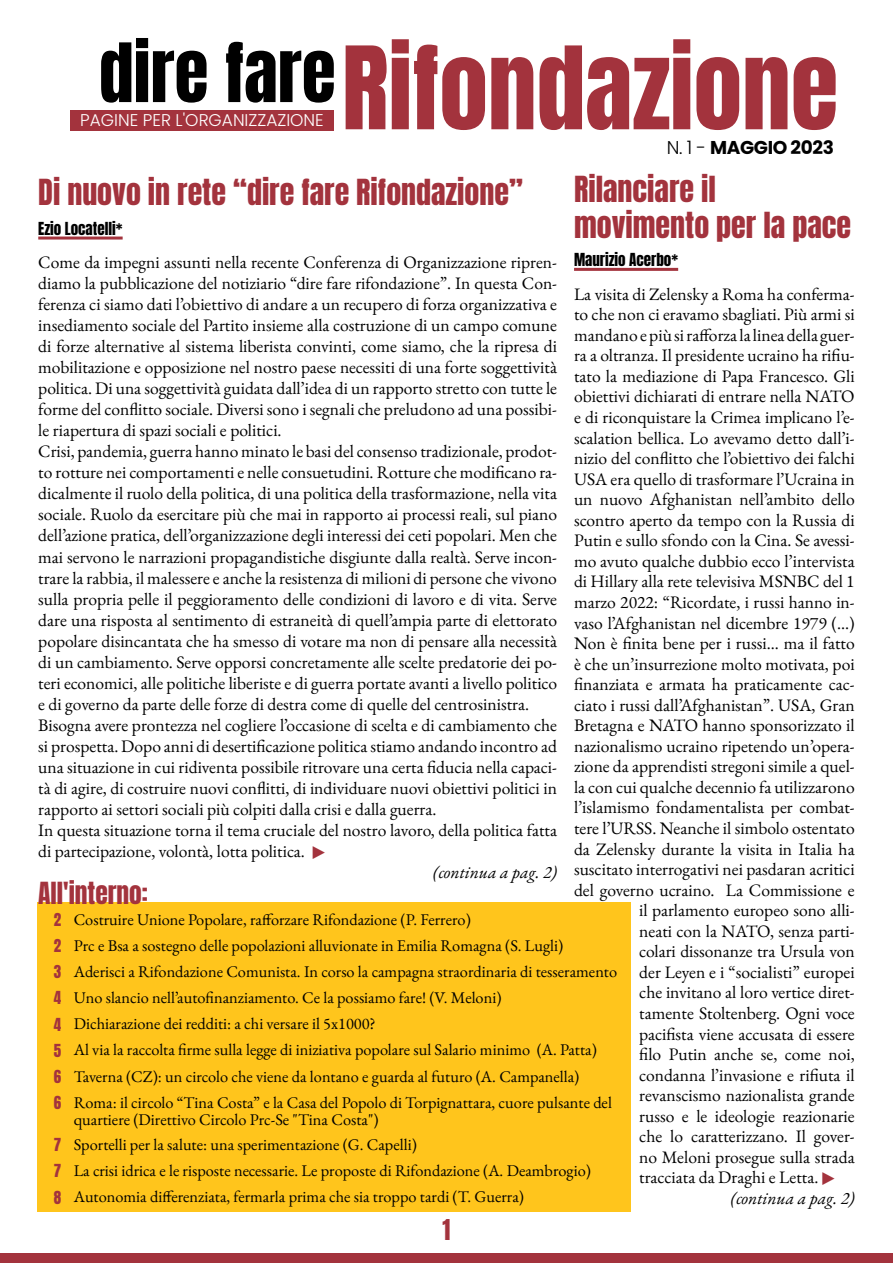
<style>
.page{position:relative;width:893px;height:1263px;background:#fff}
.page>*{position:absolute;margin:0;border:0;box-sizing:border-box;transform-origin:0 0}
.Testo{font:97.5px "Anton";color:#a3333d}
.Testo-2{font:69.45px "Anton";color:#000}
.Titolo_articolo{font:30px/36px "Anton";color:#a3333d}
.Titolo_articolo-2{font:25.5px "Anton";color:#a3333d}
.t1{font:24px "Anton";color:#a3333d}
.Testo-3{font:700 18.6px "Poppins";letter-spacing:-.02em;color:#000}
.Testo-4{font:17.55px/21px "EB Garamond";color:#000;text-align:justify}
.Testo-5{font:italic 17.55px "EB Garamond";color:#000}
.Testo-6{font:300 16.95px "Poppins";color:#fff}
.Testo-7{font:16.35px/17.2px "EB Garamond";color:#000}
.Autore_articolo{font:15px "Anton";color:#000}
.Titolo_articolo-3{font:15px "Anton";color:#000}
.Testo-8{font:15px "Anton";color:#a3333d}
.s1{font-weight:300}
.s2{font-family:"Anton";color:#a3333d}
</style>
<div class="page">
<div style="left:0;top:1253px;width:893px;height:10px;background:#a3333d"></div>
<hr style="left:38px;top:237px;width:85px;height:3px;background:#a3333d">
<div style="left:70px;top:110px;width:264px;height:20px;background:#a3333d"></div>
<hr style="left:574px;top:268px;width:104px;height:3px;background:#a3333d">
<div style="left:37px;top:902px;width:594px;height:310px;background:#ffc51c"></div>
<p class="Testo-2" style="left:99px;top:37px;width:238px">dire fare</p>
<p class="Testo-6" style="left:80px;top:110px;width:245px">PAGINE PER L'ORGANIZZAZIONE</p>
<p class="Testo" style="left:342px;top:39px;width:498px">Rifondazione</p>
<p class="Testo-3" style="left:667px;top:137px;width:169px"><span class="s1">N. 1 -</span> MAGGIO 2023</p>
<p class="Titolo_articolo" style="left:574px;top:173px;width:279px">Rilanciare il movimento per la pace</p>
<p class="Autore_articolo" style="left:574px;top:252px;width:106px">Maurizio Acerbo*</p>
<p class="Testo-4" style="left:574px;top:283px;width:282px">La visita di Zelensky a Roma ha conferma-</p>
<p class="Testo-4" style="left:574px;top:304px;width:282px">to che non ci eravamo sbagliati. Più armi si</p>
<p class="Testo-4" style="left:574px;top:324px;width:282px">mandano e più si rafforza la linea della guer-</p>
<p class="Testo-4" style="left:574px;top:345px;width:282px">ra a oltranza. Il presidente ucraino ha rifiu-</p>
<p class="Testo-4" style="left:574px;top:366px;width:282px">tato la mediazione di Papa Francesco. Gli</p>
<p class="Testo-4" style="left:574px;top:386px;width:282px">obiettivi dichiarati di entrare nella NATO</p>
<p class="Testo-4" style="left:574px;top:407px;width:282px">e di riconquistare la Crimea implicano l’e-</p>
<p class="Testo-4" style="left:574px;top:427px;width:282px">scalation bellica. Lo avevamo detto dall’i-</p>
<p class="Testo-4" style="left:574px;top:448px;width:282px">nizio del conflitto che l’obiettivo dei falchi</p>
<p class="Testo-4" style="left:574px;top:468px;width:282px">USA era quello di trasformare l’Ucraina in</p>
<p class="Testo-4" style="left:574px;top:489px;width:282px">un nuovo Afghanistan nell’ambito dello</p>
<p class="Testo-4" style="left:574px;top:509px;width:282px">scontro aperto da tempo con la Russia di</p>
<p class="Testo-4" style="left:574px;top:530px;width:282px">Putin e sullo sfondo con la Cina. Se avessi-</p>
<p class="Testo-4" style="left:574px;top:550px;width:282px">mo avuto qualche dubbio ecco l’intervista</p>
<p class="Testo-4" style="left:574px;top:571px;width:282px">di Hillary alla rete televisiva MSNBC del 1</p>
<p class="Testo-4" style="left:574px;top:592px;width:282px">marzo 2022: “Ricordate, i russi hanno in-</p>
<p class="Testo-4" style="left:574px;top:612px;width:282px">vaso l’Afghanistan nel dicembre 1979 (…)</p>
<p class="Testo-4" style="left:574px;top:633px;width:282px">Non è finita bene per i russi… ma il fatto</p>
<p class="Testo-4" style="left:574px;top:653px;width:282px">è che un’insurrezione molto motivata, poi</p>
<p class="Testo-4" style="left:574px;top:674px;width:282px">finanziata e armata ha praticamente cac-</p>
<p class="Testo-4" style="left:574px;top:694px;width:282px">ciato i russi dall’Afghanistan”. USA, Gran</p>
<p class="Testo-4" style="left:574px;top:715px;width:282px">Bretagna e NATO hanno sponsorizzato il</p>
<p class="Testo-4" style="left:574px;top:735px;width:282px">nazionalismo ucraino ripetendo un’opera-</p>
<p class="Testo-4" style="left:574px;top:756px;width:282px">zione da apprendisti stregoni simile a quel-</p>
<p class="Testo-4" style="left:574px;top:777px;width:282px">la con cui qualche decennio fa utilizzarono</p>
<p class="Testo-4" style="left:574px;top:797px;width:282px">l’islamismo fondamentalista per combat-</p>
<p class="Testo-4" style="left:574px;top:818px;width:282px">tere l’URSS. Neanche il simbolo ostentato</p>
<p class="Testo-4" style="left:574px;top:838px;width:282px">da Zelensky durante la visita in Italia ha</p>
<p class="Testo-4" style="left:574px;top:859px;width:282px">suscitato interrogativi nei pasdaran acritici</p>
<p class="Testo-4" style="left:574px;top:879px;width:282px">del governo ucraino. La Commissione e</p>
<p class="Testo-4" style="left:639px;top:900px;width:217px">il parlamento europeo sono alli-</p>
<p class="Testo-4" style="left:639px;top:920px;width:217px">neati con la NATO, senza parti-</p>
<p class="Testo-4" style="left:639px;top:941px;width:217px">colari dissonanze tra Ursula von</p>
<p class="Testo-4" style="left:639px;top:961px;width:217px">der Leyen e i “socialisti” europei</p>
<p class="Testo-4" style="left:639px;top:982px;width:217px">che invitano al loro vertice diret-</p>
<p class="Testo-4" style="left:639px;top:1003px;width:217px">tamente Stoltenberg. Ogni voce</p>
<p class="Testo-4" style="left:639px;top:1023px;width:217px">pacifista viene accusata di essere</p>
<p class="Testo-4" style="left:639px;top:1044px;width:217px">filo Putin anche se, come noi,</p>
<p class="Testo-4" style="left:639px;top:1064px;width:217px">condanna l’invasione e rifiuta il</p>
<p class="Testo-4" style="left:639px;top:1085px;width:217px">revanscismo nazionalista grande</p>
<p class="Testo-4" style="left:639px;top:1105px;width:217px">russo e le ideologie reazionarie</p>
<p class="Testo-4" style="left:639px;top:1126px;width:217px">che lo caratterizzano. Il gover-</p>
<p class="Testo-4" style="left:639px;top:1146px;width:217px">no Meloni prosegue sulla strada</p>
<p class="Testo-4" style="left:639px;top:1167px;width:197px">tracciata da Draghi e Letta. <span class="s2">▶</span></p>
<p class="Testo-5" style="left:731px;top:1187px;width:125px">(continua a pag. 2)</p>
<p class="Titolo_articolo" style="left:38px;top:177px;width:486px">Di nuovo in rete “dire fare Rifondazione”</p>
<p class="Titolo_articolo-3" style="left:38px;top:221px;width:86px">Ezio Locatelli*</p>
<p class="Testo-4" style="left:38px;top:251px;width:520px">Come da impegni assunti nella recente Conferenza di Organizzazione ripren&shy;diamo la pubblicazione del notiziario “dire fare rifondazione”. In questa Con&shy;ferenza ci siamo dati l’obiettivo di andare a un recupero di forza organizzativa e insediamento sociale del Partito insieme alla costruzione di un campo comune di forze alternative al sistema liberista convinti, come siamo, che la ripresa di mobilitazione e opposizione nel nostro paese necessiti di una forte soggettività politica. Di una soggettività guidata dall’idea di un rapporto stretto con tutte le forme del conflitto sociale. Diversi sono i segnali che preludono ad una possibi&shy;le riapertura di spazi sociali e politici.</p>
<p class="Testo-4" style="left:38px;top:441px;width:520px">Crisi, pandemia, guerra hanno minato le basi del consenso tradizionale, prodot&shy;to rotture nei comportamenti e nelle consuetudini. Rotture che modificano ra&shy;dicalmente il ruolo della politica, di una politica della trasformazione, nella vita sociale. Ruolo da esercitare più che mai in rapporto ai processi reali, sul piano dell’azione pratica, dell’organizzazione degli interessi dei ceti popolari. Men che mai servono le narrazioni propagandistiche disgiunte dalla realtà. Serve incon&shy;trare la rabbia, il malessere e anche la resistenza di milioni di persone che vivono sulla propria pelle il peggioramento delle condizioni di lavoro e di vita. Serve dare una risposta al sentimento di estraneità di quell’ampia parte di elettorato popolare disincantata che ha smesso di votare ma non di pensare alla necessità di un cambiamento. Serve opporsi concretamente alle scelte predatorie dei po&shy;teri economici, alle politiche liberiste e di guerra portate avanti a livello politico e di governo da parte delle forze di destra come di quelle del centrosinistra.</p>
<p class="Testo-4" style="left:38px;top:715px;width:520px">Bisogna avere prontezza nel cogliere l’occasione di scelta e di cambiamento che si prospetta. Dopo anni di desertificazione politica stiamo andando incontro ad una situazione in cui ridiventa possibile ritrovare una certa fiducia nella capaci&shy;tà di agire, di costruire nuovi conflitti, di individuare nuovi obiettivi politici in rapporto ai settori sociali più colpiti dalla crisi e dalla guerra.</p>
<p class="Testo-4" style="left:38px;top:820px;width:520px">In questa situazione torna il tema cruciale del nostro lavoro, della politica fatta di partecipazione, volontà, lotta politica. <span class="s2">▶</span></p>
<p class="Testo-5" style="left:433px;top:861px;width:125px">(continua a pag. 2)</p>
<p class="Titolo_articolo-2" style="left:38px;top:880px;width:111px">All'interno:</p>
<p class="Testo-8" style="left:54px;top:912px;width:9px">2</p>
<p class="Testo-7" style="left:74px;top:911px;width:399px">Costruire Unione Popolare, rafforzare Rifondazione (P. Ferrero)</p>
<p class="Testo-8" style="left:54px;top:938px;width:9px">2</p>
<p class="Testo-7" style="left:74px;top:937px;width:491px">Prc e Bsa a sostegno delle popolazioni alluvionate in Emilia Romagna (S. Lugli)</p>
<p class="Testo-8" style="left:54px;top:964px;width:9px">3</p>
<p class="Testo-7" style="left:74px;top:963px;width:545px">Aderisci a Rifondazione Comunista. In corso la campagna straordinaria di tesseramento</p>
<p class="Testo-8" style="left:54px;top:990px;width:9px">4</p>
<p class="Testo-7" style="left:74px;top:989px;width:429px">Uno slancio nell’autofinanziamento. Ce la possiamo fare! (V. Meloni)</p>
<p class="Testo-8" style="left:54px;top:1016px;width:9px">4</p>
<p class="Testo-7" style="left:74px;top:1015px;width:304px">Dichiarazione dei redditi: a chi versare il 5x1000?</p>
<p class="Testo-8" style="left:54px;top:1043px;width:9px">5</p>
<p class="Testo-7" style="left:74px;top:1041px;width:525px">Al via la raccolta firme sulla legge di iniziativa popolare sul Salario minimo (A. Patta)</p>
<p class="Testo-8" style="left:54px;top:1069px;width:9px">6</p>
<p class="Testo-7" style="left:74px;top:1067px;width:507px">Taverna (CZ): un circolo che viene da lontano e guarda al futuro (A. Campanella)</p>
<p class="Testo-8" style="left:54px;top:1095px;width:9px">6</p>
<p class="Testo-7" style="left:74px;top:1094px;width:540px">Roma: il circolo “Tina Costa” e la Casa del Popolo di Torpignattara, cuore pulsante del quartiere (Direttivo Circolo Prc-Se "Tina Costa")</p>
<p class="Testo-8" style="left:54px;top:1137px;width:9px">7</p>
<p class="Testo-7" style="left:74px;top:1136px;width:345px">Sportelli per la salute: una sperimentazione (G. Capelli)</p>
<p class="Testo-8" style="left:54px;top:1163px;width:9px">7</p>
<p class="Testo-7" style="left:74px;top:1162px;width:519px">La crisi idrica e le risposte necessarie. Le proposte di Rifondazione (A. Deambrogio)</p>
<p class="Testo-8" style="left:54px;top:1189px;width:9px">8</p>
<p class="Testo-7" style="left:74px;top:1188px;width:452px">Autonomia differenziata, fermarla prima che sia troppo tardi (T. Guerra)</p>
<h3 class="t1" style="left:442px;top:1218px;width:9px">1</h3>
</div>
